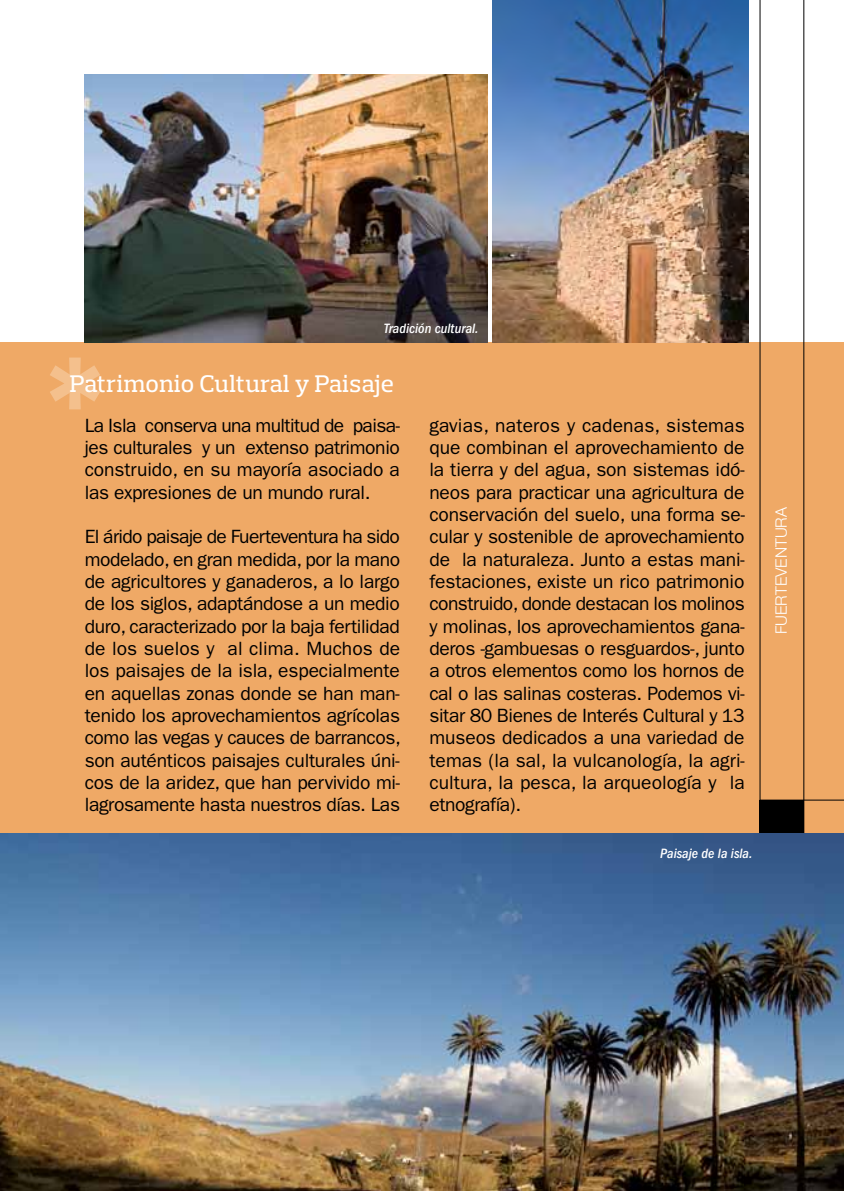
<style>
.page{position:relative;width:844px;height:1191px;background:#fff}
.page>*{position:absolute;margin:0;border:0;box-sizing:border-box;transform-origin:0 0}
.t1{font:500 24.5px "Prelo Slab";letter-spacing:.02em;color:#fff}
.t2{font:19.25px/22.4px "ITC Franklin Gothic Std";letter-spacing:-.015em;color:#000;text-align:justify}
.t3{font:300 15.75px "Helvetica Neue LT Std";color:#fff}
.t4{font:italic 500 condensed 14px "ITC Franklin Gothic Std";color:#fff}
</style>
<div class="page">
<div style="left:1px;top:342px;width:842px;height:557px;background:#efa966"></div>
<hr style="left:759px;top:800px;width:84px;height:1px;background:#000">
<img style="left:84px;top:74px;width:403px;height:268px">
<img style="left:492px;top:0;width:256px;height:342px">
<svg style="left:759px;top:0;width:44px;height:800px"></svg>
<div style="left:759px;top:800px;width:44px;height:182px;background:#000"></div>
<svg style="left:50px;top:357px;width:50px;height:52px"></svg>
<img style="left:0;top:833px;width:843px;height:358px">
<p class="t4" style="left:384px;top:321px;width:96px">Tradición cultural.</p>
<p class="t1" style="left:70px;top:368px;width:325px">Patrimonio Cultural y Paisaje</p>
<p class="t2" style="left:85px;top:414px;width:317px">La Isla conserva una multitud de paisa&shy;jes culturales y un extenso patrimonio construido, en su mayoría asociado a las expresiones de un mundo rural.</p>
<p class="t2" style="left:85px;top:526px;width:317px">El árido paisaje de Fuerteventura ha sido modelado, en gran medida, por la mano de agricultores y ganaderos, a lo largo de los siglos, adaptándose a un medio duro, caracterizado por la baja fertilidad de los suelos y al clima. Muchos de los paisajes de la isla, especialmente en aquellas zonas donde se han man&shy;tenido los aprovechamientos agrícolas como las vegas y cauces de barrancos, son auténticos paisajes culturales úni&shy;cos de la aridez, que han pervivido mi&shy;lagrosamente hasta nuestros días. Las</p>
<p class="t2" style="left:429px;top:414px;width:317px">gavias, nateros y cadenas, sistemas que combinan el aprovechamiento de la tierra y del agua, son sistemas idó&shy;neos para practicar una agricultura de conservación del suelo, una forma se&shy;cular y sostenible de aprovechamiento de la naturaleza. Junto a estas mani&shy;festaciones, existe un rico patrimonio construido, donde destacan los molinos y molinas, los aprovechamientos gana&shy;deros -gambuesas o resguardos-, junto a otros elementos como los hornos de cal o las salinas costeras. Podemos vi&shy;sitar 80 Bienes de Interés Cultural y 13 museos dedicados a una variedad de temas (la sal, la vulcanología, la agri&shy;cultura, la pesca, la arqueología y la etnografía).</p>
<p class="t4" style="left:660px;top:845px;width:94px">Paisaje de la isla.</p>
<p class="t3" style="left:771px;top:634px;width:129px;rotate:-90deg">fuerteventura</p>
</div>
